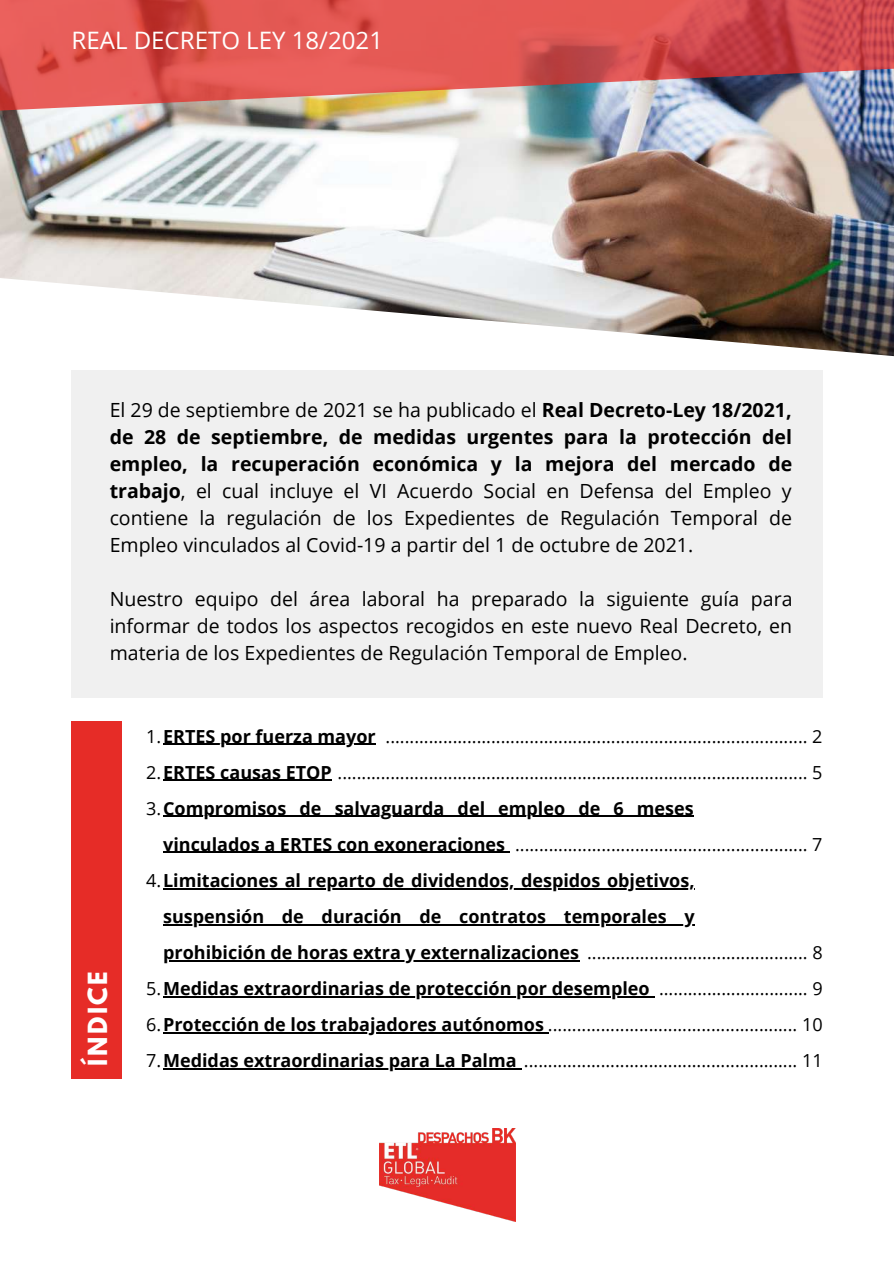
<style>
.page{position:relative;width:894px;height:1264px;background:#fff}
.page>*{position:absolute;margin:0;border:0;box-sizing:border-box;transform-origin:0 0}
.t1{font:24px "Open Sans";color:#fffffe}
.t2{font:700 23.4px "League Spartan";letter-spacing:.11em;color:#fff}
.t3{font:19.5px/27px "Open Sans";color:#000;text-align:justify}
.t4{font:18px/36px "Open Sans";color:#000;text-align:right}
.t5{font:700 18px "Open Sans";color:#000}
.s1{font-weight:700}
.s2{font-weight:400}
</style>
<div class="page">
<img style="left:380px;top:1128px;width:135px;height:93px">
<img style="left:0;top:111px;width:893px;height:245px">
<div style="left:72px;top:370px;width:751px;height:327px;background:#f0f0f0"></div>
<img style="left:0;top:0;width:893px;height:111px">
<hr style="left:163px;top:743px;width:213px;height:2px;background:#000">
<hr style="left:163px;top:779px;width:169px;height:2px;background:#000">
<hr style="left:163px;top:815px;width:530px;height:2px;background:#000">
<hr style="left:163px;top:851px;width:342px;height:2px;background:#000">
<hr style="left:163px;top:888px;width:531px;height:1px;background:#000">
<hr style="left:163px;top:924px;width:531px;height:1px;background:#000">
<hr style="left:163px;top:960px;width:416px;height:1px;background:#000">
<hr style="left:163px;top:996px;width:487px;height:1px;background:#000">
<hr style="left:163px;top:1032px;width:381px;height:1px;background:#000">
<hr style="left:163px;top:1068px;width:354px;height:1px;background:#000">
<div style="left:72px;top:721px;width:49px;height:357px;background:#e62c27"></div>
<h1 class="t1" style="left:72px;top:23px;width:313px">REAL DECRETO LEY 18/2021</h1>
<p class="t3" style="left:110px;top:395px;width:684px">El 29 de septiembre de 2021 se ha publicado el <span class="s1">Real Decreto-Ley 18/2021, de 28 de septiembre, de medidas urgentes para la protección del empleo, la recuperación económica y la mejora del mercado de trabajo</span>, el cual incluye el VI Acuerdo Social en Defensa del Empleo y contiene la regulación de los Expedientes de Regulación Temporal de Empleo vinculados al Covid-19 a partir del 1 de octubre de 2021.</p>
<p class="t3" style="left:110px;top:585px;width:684px">Nuestro equipo del área laboral ha preparado la siguiente guía para informar de todos los aspectos recogidos en este nuevo Real Decreto, en materia de los Expedientes de Regulación Temporal de Empleo.</p>
<p class="t2" style="left:86px;top:1065px;width:96px;rotate:-90deg">ÍNDICE</p>
<p class="t5" style="left:146px;top:723px;width:231px"><span class="s2">1.</span>ERTES por fuerza mayor</p>
<p class="t4" style="left:146px;top:753px;width:677px">2.<span class="s1">ERTES causas ETOP</span> .................................................................................................. 5</p>
<p class="t5" style="left:146px;top:795px;width:549px"><span class="s2">3.</span>Compromisos de salvaguarda del empleo de 6 meses</p>
<p class="t5" style="left:163px;top:831px;width:343px">vinculados a ERTES con exoneraciones</p>
<p class="t5" style="left:146px;top:867px;width:550px"><span class="s2">4.</span>Limitaciones al reparto de dividendos, despidos objetivos,</p>
<p class="t5" style="left:163px;top:903px;width:533px">suspensión de duración de contratos temporales y</p>
<p class="t5" style="left:163px;top:939px;width:417px">prohibición de horas extra y externalizaciones</p>
<p class="t5" style="left:146px;top:975px;width:505px"><span class="s2">5.</span>Medidas extraordinarias de protección por desempleo</p>
<p class="t4" style="left:146px;top:1006px;width:677px">6.<span class="s1">Protección de los trabajadores autónomos</span> .................................................... 10</p>
<p class="t4" style="left:146px;top:1042px;width:677px">7.<span class="s1">Medidas extraordinarias para La Palma</span> ......................................................... 11</p>
<p class="t4" style="left:385px;top:717px;width:438px">........................................................................................ 2</p>
<p class="t4" style="left:515px;top:825px;width:309px">............................................................. 7</p>
<p class="t4" style="left:587px;top:933px;width:237px">.............................................. 8 ............................... 9</p>
</div>
